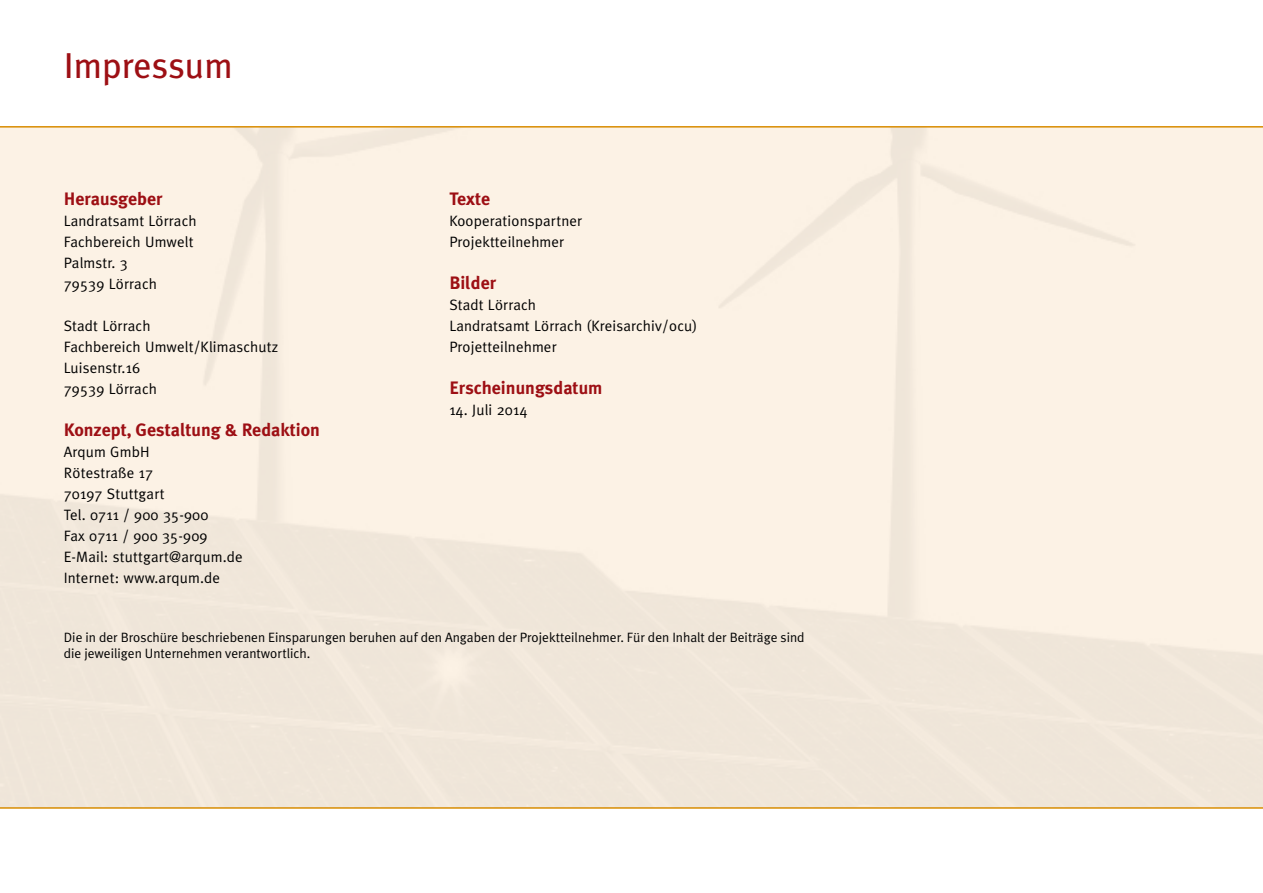
<style>
.page{position:relative;width:1263px;height:893px;background:#fff}
.page>*{position:absolute;margin:0;border:0;box-sizing:border-box;transform-origin:0 0}
.t1{font:36px "Meta Plus";color:#9d0f14}
.t2{font:700 18px "Meta Plus";color:#9d0f14}
.t3{font:15px/21px "Meta Plus Normal";letter-spacing:.01em;color:#000}
.t4{font:13.5px/16.2px "Meta Plus Normal";color:#000}
</style>
<div class="page">
<svg style="left:0;top:126px;width:1263px;height:2px;background:#e0a438"></svg>
<svg style="left:0;top:807px;width:1263px;height:2px;background:#dfa53c"></svg>
<h1 class="t1" style="left:64px;top:45px;width:171px">Impressum</h1>
<p class="t2" style="left:64px;top:189px;width:100px">Herausgeber</p>
<p class="t3" style="left:64px;top:210px;width:134px">Landratsamt Lörrach<br>Fachbereich Umwelt<br>Palmstr. 3<br>79539 Lörrach</p>
<p class="t3" style="left:64px;top:315px;width:216px">Stadt Lörrach<br>Fachbereich Umwelt/Klimaschutz<br>Luisenstr.16<br>79539 Lörrach</p>
<p class="t2" style="left:64px;top:420px;width:258px">Konzept, Gestaltung &amp; Redaktion</p>
<p class="t3" style="left:64px;top:441px;width:181px">Arqum GmbH<br>Rötestraße 17<br>70197 Stuttgart<br>Tel. 0711 / 900 35-900<br>Fax 0711 / 900 35-909<br>E-Mail: stuttgart@arqum.de<br>Internet: www.arqum.de</p>
<p class="t2" style="left:449px;top:189px;width:43px">Texte</p>
<p class="t3" style="left:449px;top:210px;width:134px">Kooperationspartner<br>Projektteilnehmer</p>
<p class="t2" style="left:449px;top:273px;width:48px">Bilder</p>
<p class="t3" style="left:449px;top:294px;width:249px">Stadt Lörrach<br>Landratsamt Lörrach (Kreisarchiv/ocu)<br>Projetteilnehmer</p>
<p class="t2" style="left:449px;top:378px;width:155px">Erscheinungsdatum</p>
<p class="t3" style="left:449px;top:399px;width:79px">14. Juli 2014</p>
<p class="t4" style="left:64px;top:629px;width:742px">Die in der Broschüre beschriebenen Einsparungen beruhen auf den Angaben der Projektteilnehmer. Für den Inhalt der Beiträge sind die jeweiligen Unternehmen verantwortlich.</p>
</div>
